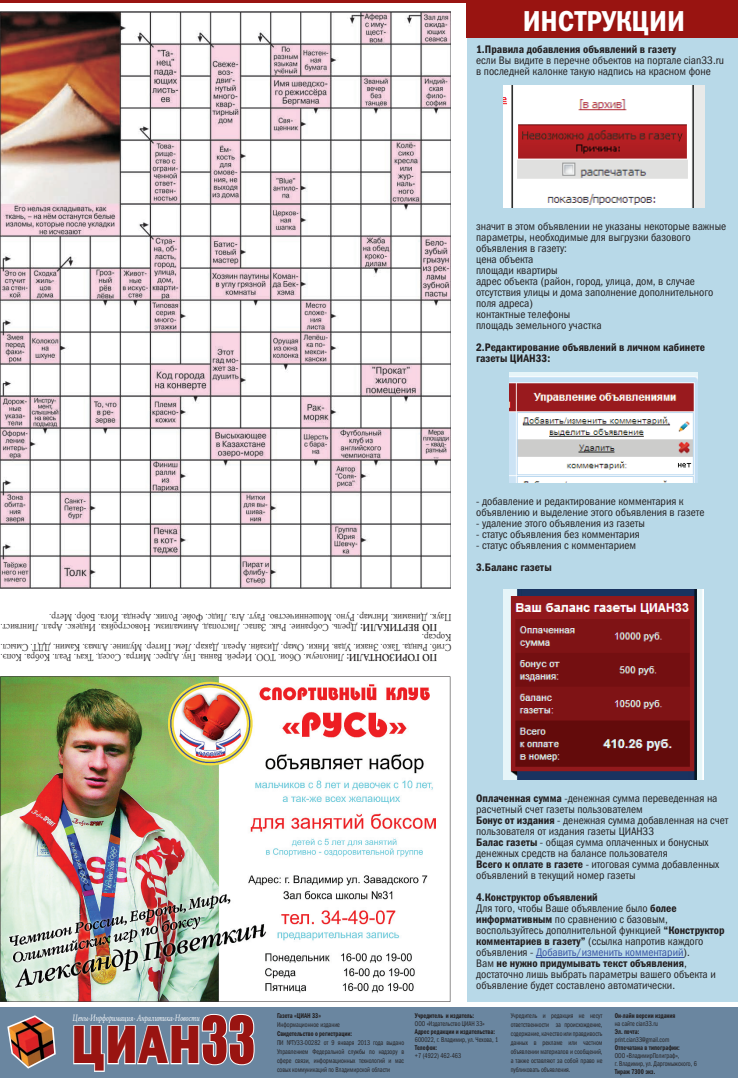
<style>
.page{position:relative;width:738px;height:1078px;background:#fff}
.page>*{position:absolute;margin:0;border:0;box-sizing:border-box;transform-origin:0 0}
.t1{font:54px "Franklin Gothic Heavy ITC";color:#991411;scale:.85 1}
.t2{font:29px "Franklin Gothic Demi Cond ITC";color:#fff}
.t3{font:11px/11px "Franklin Gothic Book Cond ITC";color:#231f20}
.t4{font:11px/11px "Franklin Gothic Demi Cond ITC";color:#231f20}
.t5{font:10px/10px "Revival 565 BT";color:#231f20;text-align:justify;scale:.85 1}
.t6{font:italic 9px "Revival 565 BT";color:#fff;scale:.7 1}
.t7{font:7px/9px "Franklin Gothic Book Cond ITC";color:#231f20;text-align:justify;scale:.85 1}
.t8{font:7px "Franklin Gothic Demi Cond ITC";color:#231f20;scale:.85 1}
.s1{font-weight:700}
.s2{font-family:"Franklin Gothic Demi Cond ITC"}
.s3{color:#3853a3}
.s4{font-family:"Franklin Gothic Book Cond ITC"}
.s5{font-family:"Impact";font-size:60px}
</style>
<div class="page">
<div style="left:466px;top:3px;width:271px;height:998px;background:#b8d9e8"></div>
<div style="left:466px;top:3px;width:271px;height:35px;background:#991411"></div>
<hr style="left:0;top:0;width:737px;height:2px;background:#991411">
<img style="left:0;top:11px;width:450px;height:577px">
<div style="left:0;top:1007px;width:737px;height:70px;background:#6a86a0"></div>
<svg style="left:7px;top:1015px;width:49px;height:53px"></svg>
<svg style="left:72px;top:1001px;width:183px;height:71px"></svg>
<img style="left:1px;top:676px;width:449px;height:325px">
<hr style="left:535px;top:956px;width:148px;height:1px;background:#3853a3">
<img style="left:503px;top:85px;width:201px;height:122px">
<img style="left:509px;top:372px;width:188px;height:110px">
<img style="left:503px;top:589px;width:200px;height:190px">
<h2 class="t2" style="left:522px;top:11px;width:164px">ИНСТРУКЦИИ</h2>
<p class="t4" style="left:476px;top:45px;width:201px">1.Правила добавления объявлений в газету</p>
<p class="t3" style="left:476px;top:56px;width:249px">если Вы видите в перечне объектов на портале cian33.ru в последней калонке такую надпись на красном фоне</p>
<p class="t3" style="left:476px;top:221px;width:251px">значит в этом объявлении не указаны некоторые важные параметры, необходимые для выгрузки базового объявления в газету:<br>цена объекта<br>площади квартиры<br>адрес объекта (район, город, улица, дом, в случае отсутствия улицы и дома заполнение дополнительного поля адреса)<br>контактные телефоны<br>площадь земельного участка</p>
<p class="t4" style="left:476px;top:342px;width:230px">2.Редактирование объявлений в личном кабинете газеты ЦИАН33:</p>
<p class="t5" style="left:451px;top:632px;width:531px;text-indent:14px;rotate:-180deg"><span class="s1">ПО ВЕРТИКАЛИ:</span> Дрель. Собрание. Рык. Запас. Листопад. Анимализм. Новостройка. Индекс. Арал. Лингвист.<br>Паук. Динамик. Ингмар. Руно. Мошенничество. Раут. Ага. Лидс. Фойе. Ролик. Аренда. Йога. Бобр. Метр.</p>
<p class="t5" style="left:451px;top:662px;width:531px;text-indent:14px;rotate:-180deg"><span class="s1">ПО ГОРИЗОНТАЛИ:</span> Линолеум. Обои. ТОО. Иерей. Ванна. Гну. Адрес. Митра. Сосед. Ткач. Реал. Кобра. Копэ.<br>Сгиб. Рында. Тако. Знаки. Удав. Инки. Омар. Дизайн. Ареал. Дакар. Лем. Питер. Мулине. Алмаз. Камин. ДДТ. Смысл.<br>Корсар.</p>
<p class="t3" style="left:476px;top:496px;width:230px">- добавление и редактирование комментария к объявлению и выделение этого объявления в газете</p>
<p class="t3" style="left:476px;top:518px;width:170px">- удаление этого объявления из газеты</p>
<p class="t3" style="left:476px;top:529px;width:165px">- статус объявления без комментария</p>
<p class="t3" style="left:476px;top:540px;width:161px">- статус объявления с комментарием</p>
<p class="t4" style="left:476px;top:562px;width:77px">3.Баланс газеты</p>
<p class="t3" style="left:476px;top:793px;width:254px"><span class="s2">Оплаченная сумма</span> -денежная сумма переведенная на расчетный счет газеты пользователем<br><span class="s2">Бонус от издания</span> - денежная сумма добавленная на счет пользователя от издания газеты ЦИАН33<br><span class="s2">Балас газеты</span> - общая сумма оплаченных и бонусных денежных средств на балансе пользователя<br><span class="s2">Всего к оплате в газете</span> - итоговая сумма добавленных объявлений в текущий номер газеты</p>
<p class="t4" style="left:476px;top:892px;width:123px">4.Конструктор объявлений</p>
<p class="t3" style="left:476px;top:903px;width:250px">Для того, чтобы Ваше объявление было <span class="s2">более информативным</span> по сравнению с базовым, воспользуйтесь дополнительной функцией <span class="s2">“Конструктор комментариев в газету”</span> (ссылка напротив каждого объявления - <span class="s3">Добавить/изменить комментарий</span>).</p>
<p class="t4" style="left:476px;top:958px;width:212px"><span class="s4">Вам</span> не нужно придумывать текст объявления<span class="s4">,</span></p>
<p class="t3" style="left:476px;top:969px;width:241px">достаточно лишь выбрать параметры вашего объекта и объявление будет составлено автоматически.</p>
<p class="t6" style="left:73px;top:1013px;width:182px">Цены-Инрфоримация- Анралитика-Новости</p>
<p class="t8" style="left:614px;top:1012px;width:73px">Он-лайн версии издания</p>
<p class="t7" style="left:614px;top:1019px;width:52px">на сайте cian33.ru</p>
<p class="t8" style="left:614px;top:1028px;width:30px">Эл. почта:</p>
<p class="t7" style="left:614px;top:1035px;width:66px">print.cian33@gmail.com</p>
<p class="t8" style="left:614px;top:1044px;width:78px">Отпечатана в типографии:</p>
<p class="t7" style="left:614px;top:1051px;width:98px;line-height:8px">ООО «ВладимирПолиграф»,<br>г. Владимир, ул. Даргомыжского, 6</p>
<p class="t8" style="left:614px;top:1068px;width:49px">Тираж 7300 экз.</p>
<p class="t8" style="left:277px;top:1012px;width:53px">Газета «ЦИАН 33»</p>
<p class="t7" style="left:277px;top:1020px;width:76px">Информационное издание</p>
<p class="t8" style="left:277px;top:1030px;width:90px">Свидетельство о регистрации:</p>
<p class="t7" style="left:277px;top:1038px;width:151px">ПИ №ТУ33-00282 от 9 января 2013 года выдано Управлением Федеральной службы по надзору в сфере связи, информационных технологий и мас совых коммуникаций по Владимирской области</p>
<p class="t8" style="left:414px;top:1012px;width:71px">Учредитель и издатель:</p>
<p class="t7" style="left:414px;top:1019px;width:83px">ООО «Издательство ЦИАН 33»</p>
<p class="t8" style="left:414px;top:1028px;width:96px">Адрес редакции и издательства:</p>
<p class="t7" style="left:414px;top:1035px;width:99px">600022, г. Владимир, ул. Чехова, 1</p>
<p class="t8" style="left:414px;top:1044px;width:27px">Телефон:</p>
<p class="t7" style="left:414px;top:1051px;width:56px">+7 (4922) 462-463</p>
<p class="t7" style="left:510px;top:1011px;width:109px">Учредитель и редакция не несут ответственности за происхождение, содержание, качество или правдивость данных в рекламе или частном объявлении материалов и сообщений, а также оставляют за собой право не публиковать объявления.</p>
<h1 class="t1" style="left:72px;top:1025px;width:217px">ЦИАН<span class="s5">33</span></h1>
</div>
